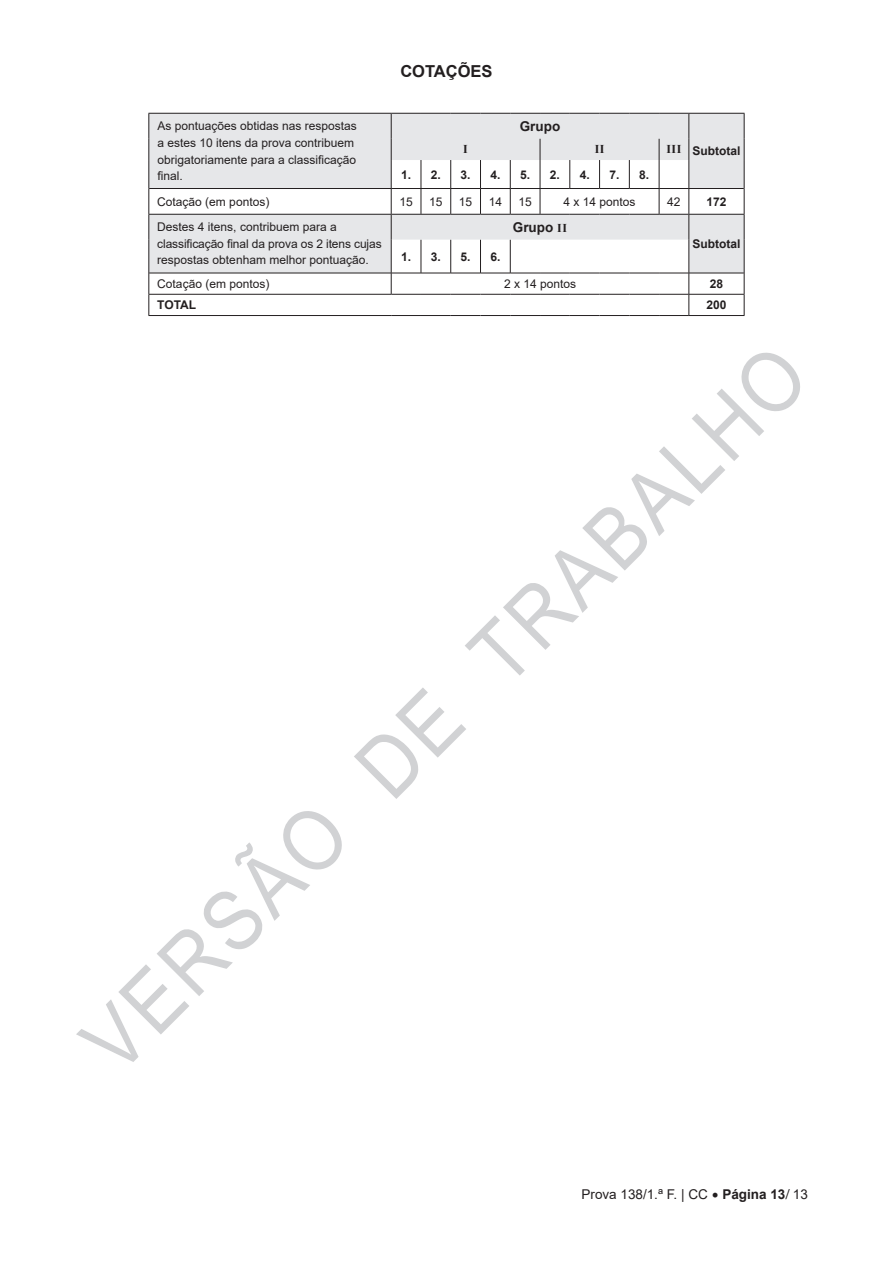
<style>
.page{position:relative;width:893px;height:1263px;background:#fff}
.page>*{position:absolute;margin:0;border:0;box-sizing:border-box;transform-origin:0 0}
.t1{font:84px "Arial";color:#d1d2d4;scale:.9 1}
.t2{font:700 16.5px "Arial";color:#231f20}
.t3{font:13.5px "Arial";color:#231f20}
.t4{font:700 13.5px "Arial";color:#231f20}
.t5{font:12px/16.5px "Arial";color:#231f20}
.t6{font:700 12px "Arial";color:#231f20}
.t7{font:700 12px "Times New Roman";color:#231f20}
.s1{font-family:"Times New Roman";font-size:12px}
.s2{font-weight:700}
</style>
<div class="page">
<svg style="left:149px;top:114px;width:595px;height:159px;fill:#e6e7e9"></svg>
<hr style="left:148px;top:113px;width:243px;height:1px;background:#231f20">
<hr style="left:689px;top:113px;width:55px;height:1px;background:#231f20">
<svg style="left:744px;top:114px;width:1px;height:126px"></svg>
<hr style="left:744px;top:240px;width:1px;height:33px;background:#231f20">
<svg style="left:744px;top:273px;width:1px;height:42px"></svg>
<hr style="left:689px;top:294px;width:55px;height:1px;background:#231f20">
<hr style="left:689px;top:315px;width:55px;height:1px;background:#231f20">
<svg style="left:148px;top:114px;width:1px;height:126px"></svg>
<hr style="left:148px;top:240px;width:1px;height:33px;background:#231f20">
<svg style="left:148px;top:273px;width:1px;height:42px"></svg>
<hr style="left:148px;top:294px;width:243px;height:1px;background:#231f20">
<hr style="left:148px;top:315px;width:243px;height:1px;background:#231f20">
<hr style="left:689px;top:188px;width:55px;height:1px;background:#231f20">
<hr style="left:149px;top:188px;width:242px;height:1px;background:#231f20">
<hr style="left:149px;top:273px;width:242px;height:1px;background:#231f20">
<hr style="left:689px;top:273px;width:55px;height:1px;background:#231f20">
<hr style="left:148px;top:214px;width:243px;height:1px;background:#231f20">
<svg style="left:391px;top:113px;width:299px;height:203px"></svg>
<hr style="left:629px;top:214px;width:30px;height:1px;background:#231f20">
<hr style="left:659px;top:214px;width:30px;height:1px;background:#231f20">
<hr style="left:689px;top:214px;width:55px;height:1px;background:#231f20">
<h2 class="t2" style="left:400px;top:59px;width:94px">COTAÇÕES</h2>
<p class="t5" style="left:157px;top:118px;width:201px">As pontuações obtidas nas respostas a estes 10 itens da prova contribuem obrigatoriamente para a classificação final.</p>
<p class="t4" style="left:520px;top:117px;width:42px">Grupo</p>
<p class="t7" style="left:463px;top:141px;width:6px">I</p>
<p class="t7" style="left:595px;top:141px;width:11px">II</p>
<p class="t6" style="left:667px;top:143px;width:75px"><sup>III</sup> Subtotal</p>
<p class="t6" style="left:401px;top:166px;width:41px">1. 2.</p>
<p class="t6" style="left:461px;top:166px;width:41px">3. 4.</p>
<p class="t6" style="left:520px;top:166px;width:41px">5. 2.</p>
<p class="t6" style="left:580px;top:166px;width:41px">4. 7.</p>
<p class="t6" style="left:639px;top:166px;width:12px">8.</p>
<p class="t5" style="left:157px;top:193px;width:114px">Cotação (em pontos)</p>
<p class="t5" style="left:399px;top:193px;width:15px">15</p>
<p class="t5" style="left:429px;top:193px;width:15px">15</p>
<p class="t5" style="left:459px;top:193px;width:15px">15</p>
<p class="t5" style="left:489px;top:193px;width:15px">14</p>
<p class="t5" style="left:518px;top:193px;width:15px">15</p>
<p class="t5" style="left:563px;top:193px;width:74px">4 x 14 pontos</p>
<p class="t5" style="left:667px;top:193px;width:15px">42</p>
<p class="t6" style="left:706px;top:193px;width:22px">172</p>
<p class="t5" style="left:157px;top:219px;width:226px">Destes 4 itens, contribuem para a classificação final da prova os 2 itens cujas respostas obtenham melhor pontuação.</p>
<p class="t4" style="left:513px;top:218px;width:56px">Grupo <span class="s1">II</span></p>
<p class="t6" style="left:692px;top:235px;width:49px">Subtotal</p>
<p class="t6" style="left:401px;top:248px;width:41px">1. 3.</p>
<p class="t6" style="left:461px;top:248px;width:41px">5. 6.</p>
<p class="t5" style="left:157px;top:275px;width:114px">Cotação (em pontos)</p>
<p class="t5" style="left:504px;top:275px;width:74px">2 x 14 pontos</p>
<p class="t6" style="left:710px;top:275px;width:15px">28</p>
<p class="t6" style="left:157px;top:297px;width:40px">TOTAL</p>
<p class="t6" style="left:706px;top:297px;width:22px">200</p>
<h1 class="t1" style="left:57px;top:1015px;width:1093px;rotate:-45deg">VERSÃO DE TRABALHO</h1>
<p class="t3" style="left:581px;top:1185px;width:228px">Prova 138/1.ª F. | CC • <span class="s2">Página 13</span>/ 13</p>
</div>
